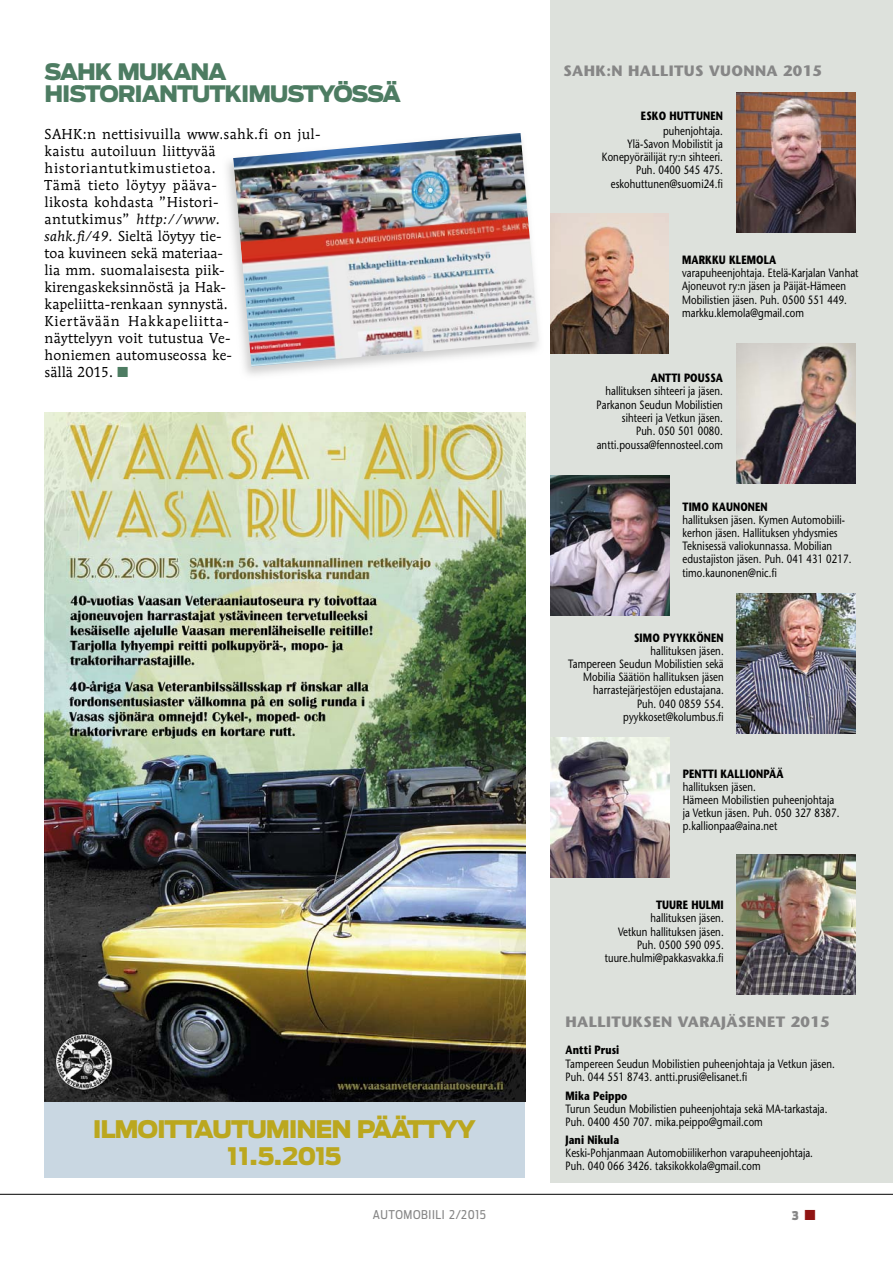
<style>
.page{position:relative;width:893px;height:1263px;background:#fff}
.page>*{position:absolute;margin:0;border:0;box-sizing:border-box;transform-origin:0 0}
.t1{font:900 24px/27px "Antenna";letter-spacing:-.05em;color:#bba71e;text-align:center}
.t2{font:900 22.5px/22.5px "Antenna";letter-spacing:-.05em;color:#4d7c62}
.t3{font:700 15px "Stone Sans Std";letter-spacing:.025em;color:#868686}
.t4{font:14.25px/17px "Mendoza Roman Std";letter-spacing:.02em;color:#000}
.t5{font:500 12px/13.2px "Stone Sans Std";letter-spacing:.01em;color:#000;scale:.8 1}
.t6{font:700 12px "Stone Sans Std";letter-spacing:.01em;color:#000;scale:.8 1}
.t7{font:12px "Antenna Cond";letter-spacing:.05em;color:#868686}
.t8{font:900 12px "Antenna Cond";color:#868686}
.s1{font-family:"Mendoza Roman";font-style:italic;font-size:13.95px}
.s2{font-family:"European Pi Three";font-size:13.5px;color:#4d7c62}
.s3{font-family:"European Pi Three";font-weight:400;font-size:13.5px;color:#901413}
</style>
<div class="page">
<hr style="left:0;top:1194px;width:893px;height:1px;background:#000">
<div style="left:550px;top:0;width:343px;height:1183px;background:#dde1dc"></div>
<img style="left:551px;top:475px;width:119px;height:141px">
<img style="left:550px;top:213px;width:118px;height:141px">
<img style="left:736px;top:343px;width:119px;height:141px">
<img style="left:737px;top:593px;width:119px;height:141px">
<img style="left:737px;top:854px;width:119px;height:141px">
<img style="left:550px;top:737px;width:119px;height:141px">
<img style="left:736px;top:93px;width:119px;height:140px">
<div style="left:45px;top:1101px;width:480px;height:77px;background:#c9d7e2"></div>
<img style="left:45px;top:413px;width:480px;height:689px">
<img style="left:233px;top:133px;width:306px;height:234px">
<h2 class="t2" style="left:45px;top:62px;width:358px">SAHK MUKANA<br>HISTORIANTUTKIMUSTYÖSSÄ</h2>
<p class="t4" style="left:45px;top:126px;width:278px">SAHK:n nettisivuilla www.sahk.fi on jul&shy;kaistu autoiluun liittyvää historiantutkimustietoa.<br>Tämä tieto löytyy pääva-<br>likosta kohdasta ”Histori-<br>antutkimus” <span class="s1">http://www.<br>sahk.fi/49.</span> Sieltä löytyy tie-<br>toa kuvineen sekä materiaa-<br>lia mm. suomalaisesta piik&shy;kirengaskeksinnöstä ja Hak&shy;kapeliitta-renkaan synnystä.<br>Kiertävään Hakkapeliitta-<br>näyttelyyn voit tutustua Ve-<br>honiemen automuseossa ke-<br>sällä 2015. <span class="s2">-</span></p>
<h1 class="t1" style="left:93px;top:1117px;width:384px">ILMOITTAUTUMINEN PÄÄTTYY<br>11.5.2015</h1>
<p class="t3" style="left:563px;top:63px;width:260px">SAHK:N HALLITUS VUONNA 2015</p>
<p class="t6" style="left:641px;top:110px;width:104px">ESKO HUTTUNEN</p>
<p class="t5" style="left:602px;top:125px;width:153px;text-align:right">puhenjohtaja.<br>Ylä-Savon Mobilistit ja<br>Konepyöräilijät ry:n sihteeri.<br>Puh. 0400 545 475. eskohuttunen@suomi24.fi</p>
<p class="t6" style="left:682px;top:254px;width:119px">MARKKU KLEMOLA</p>
<p class="t5" style="left:682px;top:267px;width:222px">varapuheenjohtaja. Etelä-Karjalan Vanhat Ajoneuvot ry:n jäsen ja Päijät-Hämeen Mobilistien jäsen. Puh. 0500 551 449. markku.klemola@gmail.com</p>
<p class="t6" style="left:651px;top:372px;width:92px">ANTTI POUSSA</p>
<p class="t5" style="left:596px;top:385px;width:159px;text-align:right">hallituksen sihteeri ja jäsen.<br>Parkanon Seudun Mobilistien sihteeri ja Vetkun jäsen.<br>Puh. 050 501 0080. antti.poussa@fennosteel.com</p>
<p class="t6" style="left:682px;top:501px;width:108px">TIMO KAUNONEN</p>
<p class="t5" style="left:682px;top:514px;width:213px">hallituksen jäsen. Kymen Automobiili&shy;kerhon jäsen. Hallituksen yhdysmies Teknisessä valiokunnassa. Mobilian edustajiston jäsen. Puh. 041 431 0217. timo.kaunonen@nic.fi</p>
<p class="t6" style="left:634px;top:632px;width:113px">SIMO PYYKKÖNEN</p>
<p class="t5" style="left:568px;top:645px;width:196px;text-align:right">hallituksen jäsen.<br>Tampereen Seudun Mobilistien sekä<br>Mobilia Säätiön hallituksen jäsen harrastejärjestöjen edustajana.<br>Puh. 040 0859 554. pyykkoset@kolumbus.fi</p>
<p class="t6" style="left:683px;top:768px;width:128px">PENTTI KALLIONPÄÄ</p>
<p class="t5" style="left:683px;top:781px;width:198px">hallituksen jäsen.<br>Hämeen Mobilistien puheenjohtaja ja Vetkun jäsen. Puh. 050 327 8387. p.kallionpaa@aina.net</p>
<p class="t6" style="left:656px;top:899px;width:86px">TUURE HULMI</p>
<p class="t5" style="left:605px;top:912px;width:150px;text-align:right">hallituksen jäsen.<br>Vetkun hallituksen jäsen.<br>Puh. 0500 590 095. tuure.hulmi@pakkasvakka.fi</p>
<p class="t3" style="left:565px;top:1014px;width:266px">HALLITUKSEN VARAJÄSENET 2015</p>
<p class="t6" style="left:565px;top:1044px;width:69px">Antti Prusi</p>
<p class="t5" style="left:565px;top:1057px;width:338px">Tampereen Seudun Mobilistien puheenjohtaja ja Vetkun jäsen.<br>Puh. 044 551 8743. antti.prusi@elisanet.fi</p>
<p class="t6" style="left:565px;top:1090px;width:79px">Mika Peippo</p>
<p class="t5" style="left:565px;top:1103px;width:329px">Turun Seudun Mobilistien puheenjohtaja sekä MA-tarkastaja.<br>Puh. 0400 450 707. mika.peippo@gmail.com</p>
<p class="t6" style="left:565px;top:1134px;width:68px">Jani Nikula</p>
<p class="t5" style="left:565px;top:1147px;width:311px">Keski-Pohjanmaan Automobiilikerhon varapuheenjohtaja.<br>Puh. 040 066 3426. taksikokkola@gmail.com</p>
<p class="t7" style="left:373px;top:1210px;width:115px">AUTOMOBIILI 2/2015</p>
<p class="t8" style="left:792px;top:1210px;width:25px">3 <span class="s3">-</span></p>
</div>
